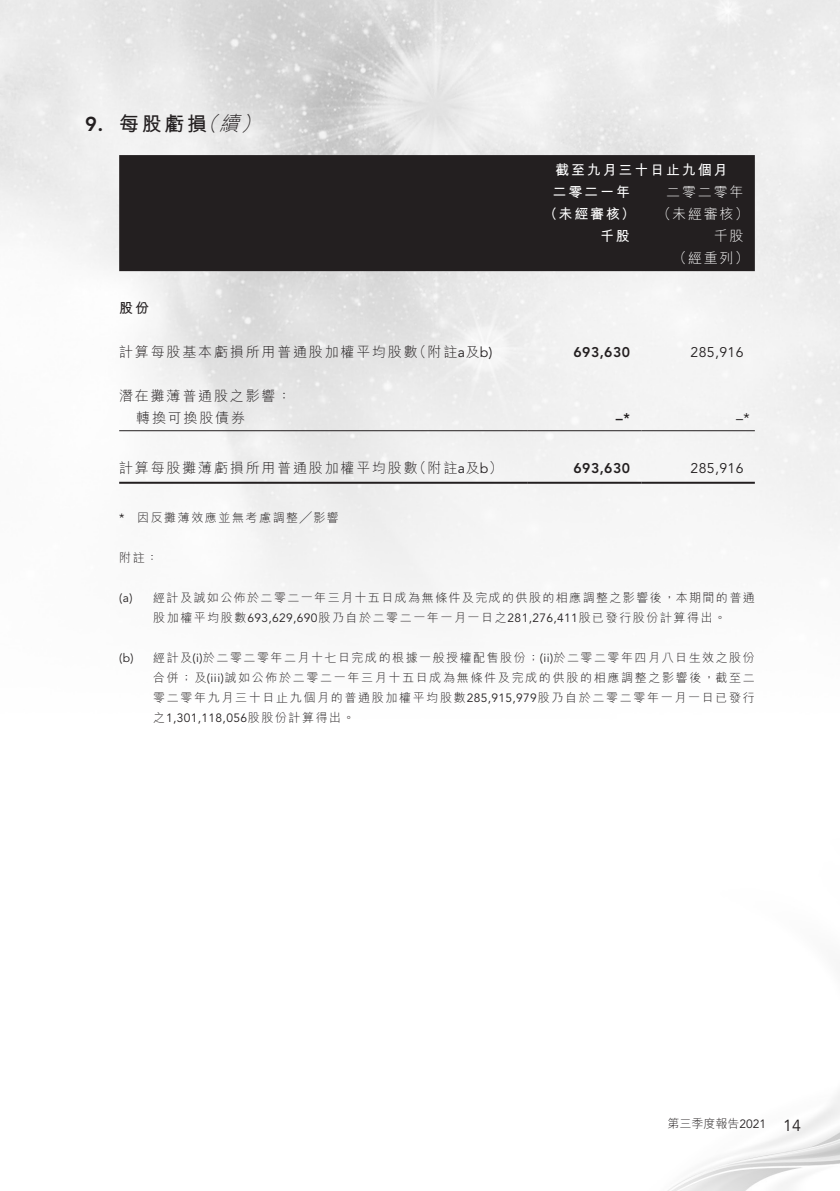
<style>
.page{position:relative;width:840px;height:1191px;background:#fff}
.page>*{position:absolute;margin:0;border:0;box-sizing:border-box;transform-origin:0 0}
._01_H1{font:700 20px "M Hei HK";color:#231f20}
._01_H1-2{font:italic 300 20px "M Hei HK";color:#231f20}
._01_H1-3{font:800 20px "Avenir LT Std";color:#231f20}
.t1{font:16px "Avenir LT Std";color:#231f20}
._50_Table_txt_sub{font:300 14px "M Hei HK";letter-spacing:.13em;color:#231f20}
._50_Table_txt{font:700 14px "M Hei HK";letter-spacing:.13em;color:#fff}
._50_Table_txt-2{font:300 14px "M Hei HK";letter-spacing:.13em;color:#fff}
._50_Table_txt-3{font:14px "Avenir LT Std";letter-spacing:.03em;color:#231f20}
._50_Table_txt-4{font:800 14px "Avenir LT Std";letter-spacing:.03em;color:#231f20}
._50_Table_txt_sub-2{font:700 14px "M Hei HK";color:#231f20}
._06_Notes{font:300 12px/20px "M Hei HK";letter-spacing:.125em;color:#231f20;text-align:justify}
._06_Notes-2{font:12px "Avenir LT Std";color:#231f20}
.s1{font-family:"Avenir LT Std";font-weight:400}
</style>
<div class="page">
<img style="left:0;top:0;width:839px;height:1191px">
<div style="left:119px;top:155px;width:635px;height:116px;background:#231f20"></div>
<hr style="left:119px;top:430px;width:408px;height:1px;background:#231f20">
<hr style="left:527px;top:430px;width:114px;height:1px;background:#231f20">
<hr style="left:641px;top:430px;width:113px;height:1px;background:#231f20">
<hr style="left:119px;top:482px;width:408px;height:2px;background:#231f20">
<hr style="left:527px;top:482px;width:114px;height:2px;background:#231f20">
<hr style="left:641px;top:482px;width:113px;height:2px;background:#231f20">
<p class="_01_H1-3" style="left:85px;top:112px;width:20px">9.</p>
<p class="_01_H1-2" style="left:219px;top:114px;width:27px">續</p>
<p class="_01_H1-2" style="left:197px;top:114px;width:27px">（</p>
<p class="_01_H1-2" style="left:240px;top:114px;width:27px">(</p>
<p class="_01_H1" style="left:119px;top:109px;width:89px">每股虧損</p>
<p class="_50_Table_txt_sub-2" style="left:119px;top:298px;width:31px">股份</p>
<p class="_50_Table_txt_sub" style="left:412px;top:345px;width:81px">（附註<span class="s1">a</span>及<span class="s1">b(</span></p>
<p class="_50_Table_txt_sub" style="left:119px;top:345px;width:300px">計算每股基本虧損所用普通股加權平均股數</p>
<p class="_50_Table_txt_sub" style="left:119px;top:389px;width:173px">潛在攤薄普通股之影響：</p>
<p class="_50_Table_txt_sub" style="left:136px;top:411px;width:110px">轉換可換股債券</p>
<p class="_50_Table_txt_sub" style="left:412px;top:461px;width:92px">（附註<span class="s1">a</span>及<span class="s1">b</span>(</p>
<p class="_50_Table_txt_sub" style="left:119px;top:461px;width:300px">計算每股攤薄虧損所用普通股加權平均股數</p>
<p class="_06_Notes" style="left:137px;top:507px;width:203px">因反攤薄效應並無考慮調整╱影響</p>
<p class="_06_Notes-2" style="left:119px;top:511px;width:7px">*</p>
<p class="_06_Notes" style="left:119px;top:547px;width:41px">附註：</p>
<p class="_50_Table_txt" style="left:555px;top:160px;width:174px">截至九月三十日止九個月</p>
<p class="_50_Table_txt-2" style="left:666px;top:185px;width:79px">二零二零年</p>
<p class="_50_Table_txt" style="left:552px;top:182px;width:79px">二零二一年</p>
<p class="_50_Table_txt" style="left:543px;top:204px;width:93px">（未經審核）</p>
<p class="_50_Table_txt-2" style="left:656px;top:207px;width:93px">（未經審核(</p>
<p class="_50_Table_txt" style="left:599px;top:226px;width:31px">千股</p>
<p class="_50_Table_txt-2" style="left:713px;top:229px;width:31px">千股</p>
<p class="_50_Table_txt-2" style="left:672px;top:251px;width:77px">（經重列(</p>
<p class="_50_Table_txt-4" style="left:573px;top:344px;width:58px">693,630</p>
<p class="_50_Table_txt-3" style="left:690px;top:344px;width:54px">285,916</p>
<p class="_50_Table_txt-4" style="left:615px;top:410px;width:16px">*–</p>
<p class="_50_Table_txt-3" style="left:735px;top:410px;width:15px">*–</p>
<p class="_50_Table_txt-4" style="left:573px;top:460px;width:58px">693,630</p>
<p class="_50_Table_txt-3" style="left:690px;top:460px;width:54px">285,916</p>
<p class="_06_Notes-2" style="left:119px;top:591px;width:15px">a( )</p>
<p class="_06_Notes-2" style="left:119px;top:651px;width:16px">b( )</p>
<p class="_06_Notes" style="left:153px;top:587px;width:602px">經計及誠如公佈於二零二一年三月十五日成為無條件及完成的供股的相應調整之影響後，本期間的普通</p>
<p class="_06_Notes" style="left:153px;top:607px;width:574px">股加權平均股數<span class="s1">693,629,690</span>股乃自於二零二一年一月一日之<span class="s1">281,276,411</span>股已發行股份計算得出。</p>
<p class="_06_Notes" style="left:153px;top:647px;width:602px">經計及 <span class="s1">)i(</span> 於二零二零年二月十七日完成的根據一般授權配售股份；<span class="s1">( )i i</span> 於二零二零年四月八日生效之股份</p>
<p class="_06_Notes" style="left:153px;top:667px;width:602px">合併；及<span class="s1">(iii)</span>誠如公佈於二零二一年三月十五日成為無條件及完成的供股的相應調整之影響後，截至二零二零年九月三十日止九個月的普通股加權平均股數<span class="s1">285,915,979</span>股乃自於二零二零年一月一日已發行之<span class="s1">1,301,118,056</span>股股份計算得出。</p>
<p class="_06_Notes" style="left:667px;top:1113px;width:100px">第三季度報告<span class="s1">2021</span></p>
<h2 class="t1" style="left:782px;top:1115px;width:19px">14</h2>
</div>
